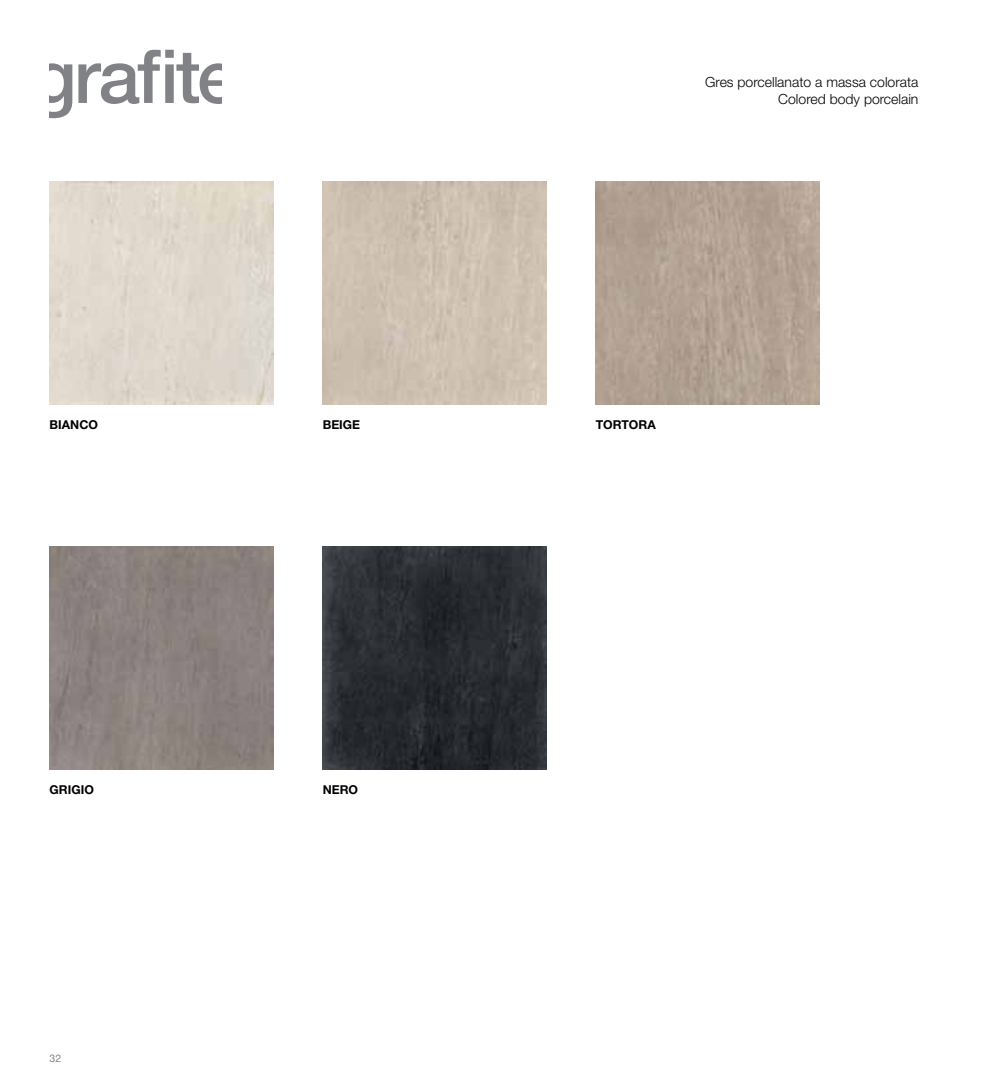
<style>
.page{position:relative;width:993px;height:1092px;background:#fff}
.page>*{position:absolute;margin:0;border:0;box-sizing:border-box;transform-origin:0 0}
.t1{font:300 14px/16.8px "Helvetica Neue";color:#000;text-align:right}
.t2{font:700 12.25px "Helvetica Neue";color:#000}
.t3{font:10.5px "Helvetica Neue";color:#808285}
</style>
<div class="page">
<svg style="left:50px;top:50px;width:171px;height:68px"></svg>
<img style="left:322px;top:546px;width:224px;height:223px">
<img style="left:595px;top:181px;width:224px;height:223px">
<p class="t2" style="left:50px;top:417px;width:50px">BIANCO</p>
<p class="t2" style="left:322px;top:417px;width:39px">BEIGE</p>
<p class="t2" style="left:50px;top:781px;width:46px">GRIGIO</p>
<p class="t2" style="left:322px;top:781px;width:37px">NERO</p>
<p class="t3" style="left:50px;top:1051px;width:13px">32</p>
<p class="t1" style="left:705px;top:73px;width:215px">Gres porcellanato a massa colorata<br>Colored body porcelain</p>
<p class="t2" style="left:595px;top:417px;width:61px">TORTORA</p>
</div>
